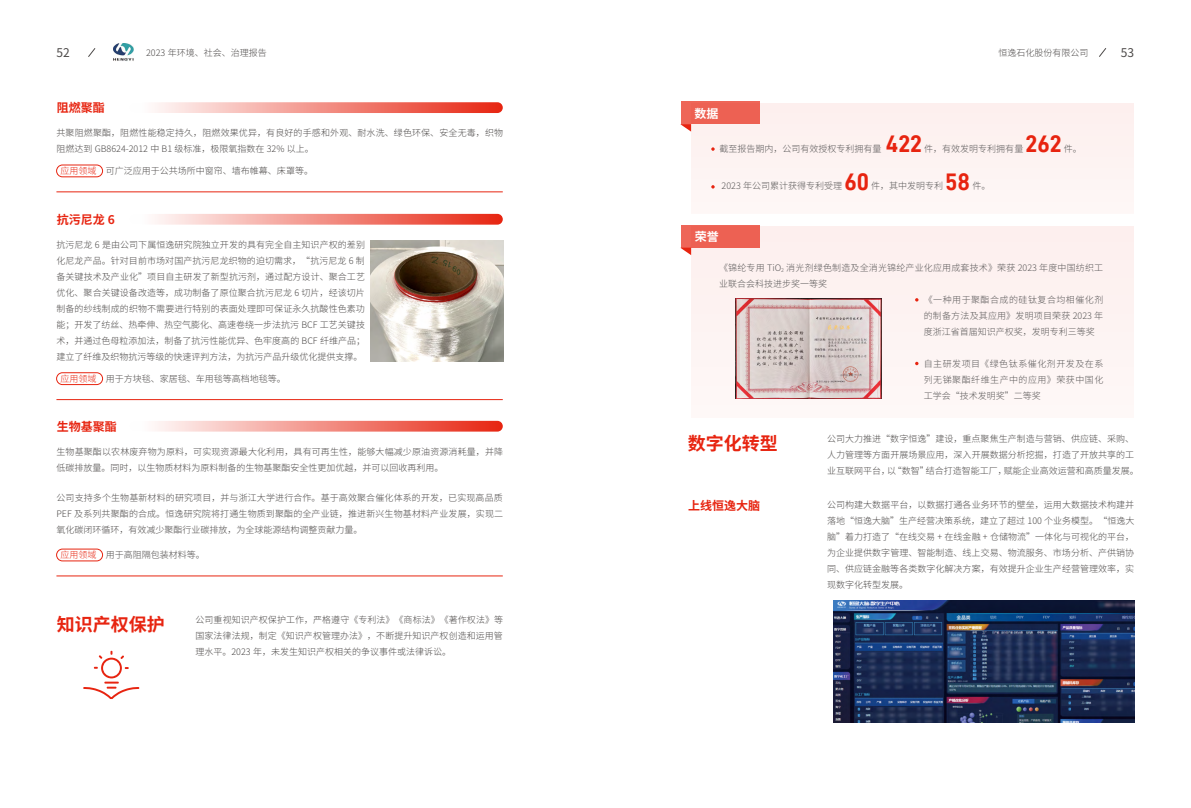
<style>
.page{position:relative;width:1191px;height:808px;background:#fff}
.page>*{position:absolute;margin:0;border:0;box-sizing:border-box;transform-origin:0 0}
.t1{font:24px "D DIN Bold";color:#e72410}
.t2{font:700 18px "Source Han Sans CN";color:#e72410}
.t3{font:700 12px "Source Han Sans CN";color:#e72410}
.t4{font:12px "Source Han Sans CN";color:#4c4948}
.t5{font:700 12px "Source Han Sans CN";color:#fff}
.t6{font:300 9px/16px "Source Han Sans CN";color:#4c4948;text-align:justify}
.t7{font:300 9px/16px "Source Han Sans CN";letter-spacing:.02em;color:#595757;text-align:justify}
.t8{font:300 9px "Source Han Sans CN";color:#595757}
.t9{font:300 9px "Source Han Sans CN";letter-spacing:.055em;color:#595757}
.t10{font:300 9px "Source Han Sans CN";color:#e72410}
</style>
<div class="page">
<img style="left:114px;top:43px;width:20px;height:18px">
<svg style="left:88px;top:48px;width:7px;height:9px"></svg>
<svg style="left:1099px;top:48px;width:7px;height:9px"></svg>
<svg style="left:83px;top:651px;width:56px;height:48px"></svg>
<svg style="left:129px;top:102px;width:374px;height:11px"></svg>
<svg style="left:129px;top:214px;width:374px;height:11px"></svg>
<svg style="left:129px;top:421px;width:374px;height:11px"></svg>
<div style="left:56px;top:165px;width:47px;height:12px;border:1px solid #e72410;border-radius:6px"></div>
<div style="left:56px;top:373px;width:47px;height:12px;border:1px solid #e72410;border-radius:6px"></div>
<div style="left:56px;top:549px;width:47px;height:12px;border:1px solid #e72410;border-radius:6px"></div>
<hr style="left:56px;top:192px;width:447px;height:1px;background:#e72410">
<hr style="left:56px;top:399px;width:447px;height:1px;background:#e72410">
<hr style="left:56px;top:576px;width:447px;height:1px;background:#e72410">
<div style="left:691px;top:103px;width:443px;height:111px;background:#fdf3f2"></div>
<svg style="left:680px;top:124px;width:11px;height:8px"></svg>
<div style="left:680px;top:102px;width:79px;height:22px;background:#ed6153"></div>
<div style="left:691px;top:226px;width:443px;height:192px;background:#fdf2f1"></div>
<svg style="left:915px;top:298px;width:3px;height:4px"></svg>
<img style="left:735px;top:298px;width:146px;height:101px">
<svg style="left:681px;top:248px;width:10px;height:7px"></svg>
<div style="left:680px;top:225px;width:79px;height:23px;background:#ed6153"></div>
<img style="left:833px;top:600px;width:301px;height:123px">
<img style="left:371px;top:241px;width:132px;height:120px">
<h3 class="t4" style="left:57px;top:46px;width:15px">52</h3>
<p class="t6" style="left:146px;top:45px;width:122px">2023 年环境、社会、治理报告</p>
<p class="t6" style="left:998px;top:45px;width:91px">恒逸石化股份有限公司</p>
<h3 class="t4" style="left:1121px;top:46px;width:15px">53</h3>
<h3 class="t3" style="left:57px;top:102px;width:49px">阻燃聚酯</h3>
<p class="t6" style="left:56px;top:125px;width:448px">共聚阻燃聚酯，阻燃性能稳定持久，阻燃效果优异，有良好的手感和外观、耐水洗、绿色环保、安全无毒，织物阻燃达到 GB8624-2012 中 B1 级标准，极限氧指数在 32% 以上。</p>
<p class="t10" style="left:61px;top:166px;width:38px">应用领域</p>
<p class="t6" style="left:106px;top:163px;width:208px">可广泛应用于公共场所中窗帘、墙布帷幕、床罩等。</p>
<h3 class="t3" style="left:57px;top:213px;width:60px">抗污尼龙 6</h3>
<p class="t6" style="left:56px;top:237px;width:310px">抗污尼龙 6 是由公司下属恒逸研究院独立开发的具有完全自主知识产权的差别化尼龙产品。针对目前市场对国产抗污尼龙织物的迫切需求，“抗污尼龙 6 制备关键技术及产业化”项目自主研发了新型抗污剂，通过配方设计、聚合工艺优化、聚合关键设备改造等，成功制备了原位聚合抗污尼龙 6 切片，经该切片制备的纱线制成的织物不需要进行特别的表面处理即可保证永久抗酸性色素功能；开发了纺丝、热牵伸、热空气膨化、高速卷绕一步法抗污 BCF 工艺关键技术，并通过色母粒添加法，制备了抗污性能优异、色牢度高的 BCF 纤维产品；建立了纤维及织物抗污等级的快速评判方法，为抗污产品升级优化提供支撑。</p>
<p class="t10" style="left:61px;top:373px;width:38px">应用领域</p>
<p class="t6" style="left:106px;top:371px;width:181px">用于方块毯、家居毯、车用毯等高档地毯等。</p>
<h3 class="t3" style="left:57px;top:420px;width:61px">生物基聚酯</h3>
<p class="t6" style="left:56px;top:444px;width:448px">生物基聚酯以农林废弃物为原料，可实现资源最大化利用，具有可再生性，能够大幅减少原油资源消耗量，并降低碳排放量。同时，以生物质材料为原料制备的生物基聚酯安全性更加优越，并可以回收再利用。</p>
<p class="t6" style="left:56px;top:490px;width:448px">公司支持多个生物基新材料的研究项目，并与浙江大学进行合作。基于高效聚合催化体系的开发，已实现高品质PEF 及系列共聚酯的合成。恒逸研究院将打通生物质到聚酯的全产业链，推进新兴生物基材料产业发展，实现二氧化碳闭环循环，有效减少聚酯行业碳排放，为全球能源结构调整贡献力量。</p>
<p class="t10" style="left:61px;top:550px;width:38px">应用领域</p>
<p class="t6" style="left:106px;top:547px;width:100px">用于高阻隔包装材料等。</p>
<h2 class="t2" style="left:57px;top:615px;width:109px">知识产权保护</h2>
<p class="t6" style="left:195px;top:612px;width:309px">公司重视知识产权保护工作，严格遵守《专利法》《商标法》《著作权法》等国家法律法规，制定《知识产权管理办法》，不断提升知识产权创造和运用管理水平。2023 年，未发生知识产权相关的争议事件或法律诉讼。</p>
<h3 class="t5" style="left:694px;top:107px;width:25px">数据</h3>
<p class="t8" style="left:719px;top:143px;width:163px">截至报告期内，公司有效授权专利拥有量</p>
<h1 class="t1" style="left:886px;top:131px;width:38px">422</h1>
<p class="t8" style="left:924px;top:143px;width:100px">件，有效发明专利拥有量</p>
<h1 class="t1" style="left:1025px;top:131px;width:38px">262</h1>
<p class="t7" style="left:1064px;top:140px;width:19px">件。</p>
<p class="t8" style="left:721px;top:181px;width:122px">2023 年公司累计获得专利受理</p>
<h1 class="t1" style="left:844px;top:169px;width:26px">60</h1>
<p class="t7" style="left:871px;top:178px;width:73px">件，其中发明专利</p>
<h1 class="t1" style="left:945px;top:169px;width:26px">58</h1>
<p class="t7" style="left:972px;top:178px;width:19px">件。</p>
<h3 class="t5" style="left:694px;top:231px;width:25px">荣誉</h3>
<p class="t7" style="left:719px;top:260px;width:386px">《锦纶专用 TiO<sub>2</sub> 消光剂绿色制造及全消光锦纶产业化应用成套技术》荣获 2023 年度中国纺织工</p>
<p class="t8" style="left:719px;top:278px;width:109px">业联合会科技进步奖一等奖</p>
<p class="t9" style="left:923px;top:294px;width:181px">《一种用于聚酯合成的硅钛复合均相催化剂</p>
<p class="t7" style="left:923px;top:307px;width:181px">的制备方法及其应用》发明项目荣获 2023 年</p>
<p class="t8" style="left:923px;top:326px;width:173px">度浙江省首届知识产权奖，发明专利三等奖</p>
<p class="t7" style="left:923px;top:356px;width:181px">自主研发项目《绿色钛系催化剂开发及在系列无锑聚酯纤维生产中的应用》荣获中国化工学会“技术发明奖”二等奖</p>
<h2 class="t2" style="left:688px;top:434px;width:91px">数字化转型</h2>
<p class="t6" style="left:827px;top:431px;width:313px;text-align:left">公司大力推进“数字恒逸”建设，重点聚焦生产制造与营销、供应链、采购、人力管理等方面开展场景应用，深入开展数据分析挖掘，打造了开放共享的工业互联网平台，以“数智”结合打造智能工厂，赋能企业高效运营和高质量发展。</p>
<h3 class="t3" style="left:688px;top:500px;width:73px">上线恒逸大脑</h3>
<p class="t6" style="left:827px;top:496px;width:309px">公司构建大数据平台，以数据打通各业务环节的壁垒，运用大数据技术构建并落地“恒逸大脑”生产经营决策系统，建立了超过 100 个业务模型。“恒逸大脑”着力打造了“在线交易 + 在线金融 + 仓储物流”一体化与可视化的平台，为企业提供数字管理、智能制造、线上交易、物流服务、市场分析、产供销协同、供应链金融等各类数字化解决方案，有效提升企业生产经营管理效率，实现数字化转型发展。</p>
</div>
